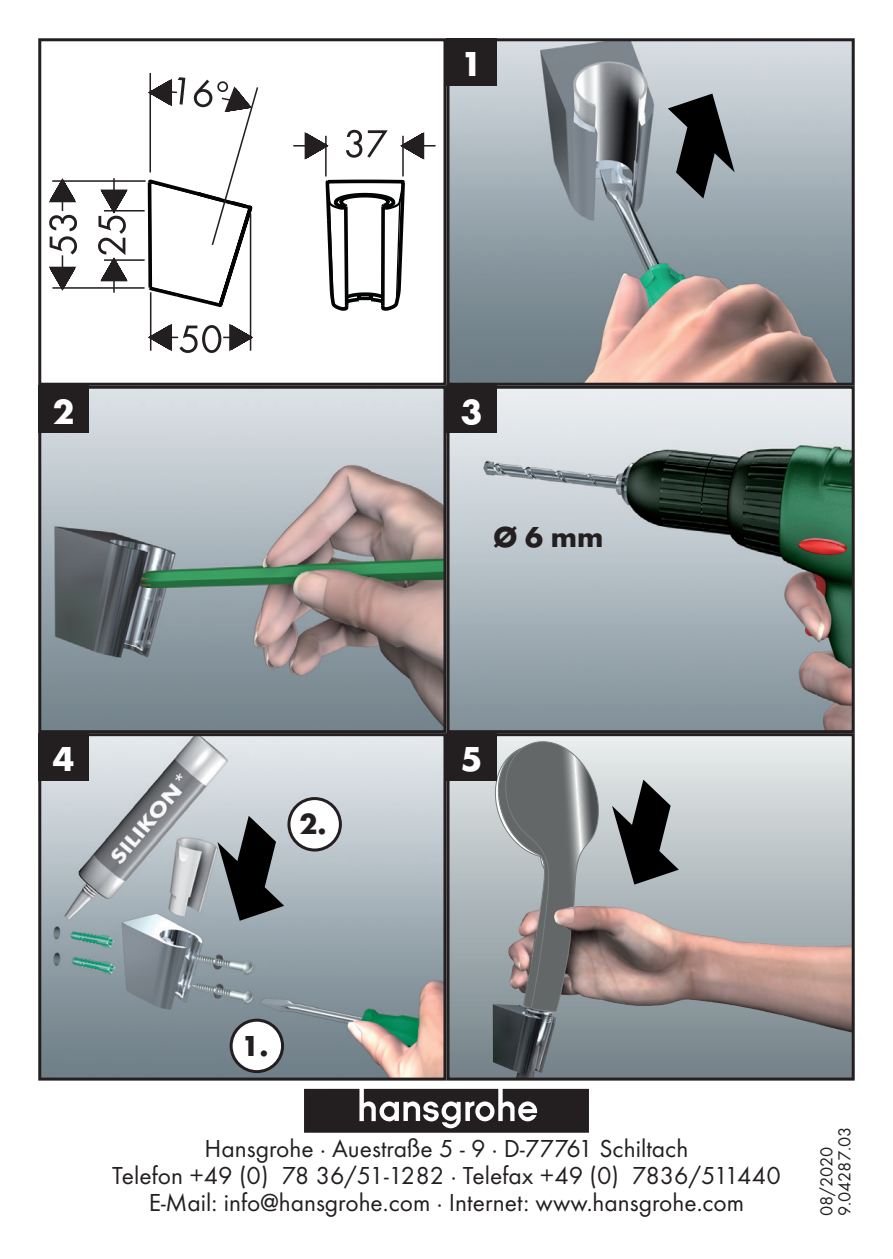
<style>
.page{position:relative;width:893px;height:1259px;background:#fff}
.page>*{position:absolute;margin:0;border:0;box-sizing:border-box;transform-origin:0 0}
.Nummerierung_eckig{font:700 36px "Futura TOT";color:#fff}
.Bildtext{font:700 30px "Futura TOT";color:#231f20}
.Nummerierung_rund{font:700 30px "Futura TOT";color:#231f20}
.t1{font:25.5px/27px "Futura TOT Boo";color:#231f20;text-align:center}
.t2{font:18px/18px "Futura TOT Boo";color:#231f20}
</style>
<div class="page">
<svg style="left:304px;top:1089px;width:285px;height:43px;background:#464343"></svg>
<hr style="left:62px;top:255px;width:1px;height:33px;background:#231f20">
<hr style="left:62px;top:181px;width:1px;height:30px;background:#231f20">
<svg style="left:49px;top:215px;width:28px;height:39px"></svg>
<hr style="left:113px;top:178px;width:2px;height:33px;background:#231f20">
<svg style="left:325px;top:176px;width:80px;height:135px"></svg>
<svg style="left:346px;top:130px;width:42px;height:28px"></svg>
<hr style="left:403px;top:145px;width:33px;height:1px;background:#231f20">
<svg style="left:49px;top:264px;width:28px;height:27px"></svg>
<svg style="left:49px;top:178px;width:27px;height:26px"></svg>
<hr style="left:149px;top:73px;width:2px;height:99px;background:#231f20">
<hr style="left:52px;top:180px;width:94px;height:2px;background:#231f20">
<hr style="left:52px;top:287px;width:93px;height:2px;background:#231f20">
<hr style="left:104px;top:210px;width:41px;height:1px;background:#231f20">
<hr style="left:113px;top:260px;width:2px;height:33px;background:#231f20">
<svg style="left:98px;top:187px;width:32px;height:96px"></svg>
<hr style="left:104px;top:259px;width:41px;height:2px;background:#231f20">
<svg style="left:145px;top:77px;width:114px;height:276px"></svg>
<svg style="left:400px;top:132px;width:26px;height:28px"></svg>
<hr style="left:293px;top:145px;width:33px;height:1px;background:#231f20">
<svg style="left:302px;top:132px;width:27px;height:28px"></svg>
<hr style="left:325px;top:136px;width:2px;height:40px;background:#231f20">
<hr style="left:402px;top:136px;width:2px;height:40px;background:#231f20">
<div style="left:38px;top:38px;width:408px;height:348px;border:3px solid #231f20"></div>
<img style="left:450px;top:42px;width:401px;height:340px">
<div style="left:446px;top:38px;width:409px;height:348px;border:3px solid #231f20"></div>
<img style="left:42px;top:390px;width:400px;height:339px">
<div style="left:38px;top:386px;width:408px;height:347px;border:3px solid #231f20"></div>
<img style="left:450px;top:390px;width:401px;height:339px">
<div style="left:446px;top:386px;width:409px;height:347px;border:3px solid #231f20"></div>
<img style="left:42px;top:737px;width:400px;height:339px">
<div style="left:38px;top:733px;width:408px;height:347px;border:3px solid #231f20"></div>
<div style="left:448px;top:734px;width:405px;height:345px;background:linear-gradient(to bottom,#e7ecec,#728087)"></div>
<svg style="left:495px;top:740px;width:104px;height:263px;background:#8c9192"></svg>
<img style="left:508px;top:909px;width:32px;height:84px">
<img style="left:554px;top:906px;width:297px;height:126px">
<img style="left:493px;top:1003px;width:63px;height:73px">
<div style="left:446px;top:733px;width:409px;height:347px;border:3px solid #231f20"></div>
<div style="left:446px;top:38px;width:51px;height:47px;background:#231f20"></div>
<div style="left:38px;top:386px;width:51px;height:47px;background:#231f20"></div>
<div style="left:446px;top:386px;width:51px;height:47px;background:#231f20"></div>
<div style="left:38px;top:733px;width:51px;height:47px;background:#231f20"></div>
<div style="left:446px;top:733px;width:51px;height:47px;background:#231f20"></div>
<svg style="left:668px;top:94px;width:67px;height:104px;background:#595e62"></svg>
<svg style="left:217px;top:816px;width:67px;height:104px;background:#5c6165"></svg>
<div style="left:231px;top:1020px;width:52px;height:51px;background:#fff;border-radius:50%"></div>
<div style="left:230px;top:1018px;width:54px;height:55px;border:3px solid #231f20;border-radius:50%"></div>
<div style="left:289px;top:798px;width:51px;height:52px;background:#fff;border-radius:50%"></div>
<div style="left:287px;top:797px;width:55px;height:54px;border:3px solid #231f20;border-radius:50%"></div>
<svg style="left:612px;top:779px;width:67px;height:105px;background:#65696a"></svg>
<p class="Nummerierung_eckig" style="left:461px;top:42px;width:23px">1</p>
<p class="Nummerierung_eckig" style="left:53px;top:389px;width:23px">2</p>
<p class="Nummerierung_eckig" style="left:461px;top:389px;width:23px">3</p>
<p class="Bildtext" style="left:493px;top:518px;width:112px">Ø 6 mm</p>
<p class="Nummerierung_eckig" style="left:53px;top:736px;width:23px">4</p>
<p class="Nummerierung_eckig" style="left:461px;top:736px;width:23px">5</p>
<p class="Nummerierung_rund" style="left:299px;top:805px;width:29px">2.</p>
<p class="Nummerierung_rund" style="left:242px;top:1027px;width:29px">1.</p>
<p class="t1" style="left:112px;top:1134px;width:670px">Hansgrohe · Auestraße 5 - 9 · D-77761 Schiltach<br>Telefon +49 (0) 78 36/51-1282 · Telefax +49 (0) 7836/511440<br>E-Mail: info@hansgrohe.com · Internet: www.hansgrohe.com</p>
<p class="t2" style="left:817px;top:1216px;width:91px;rotate:-90deg">08/2020<br>9.04287.03</p>
</div>
